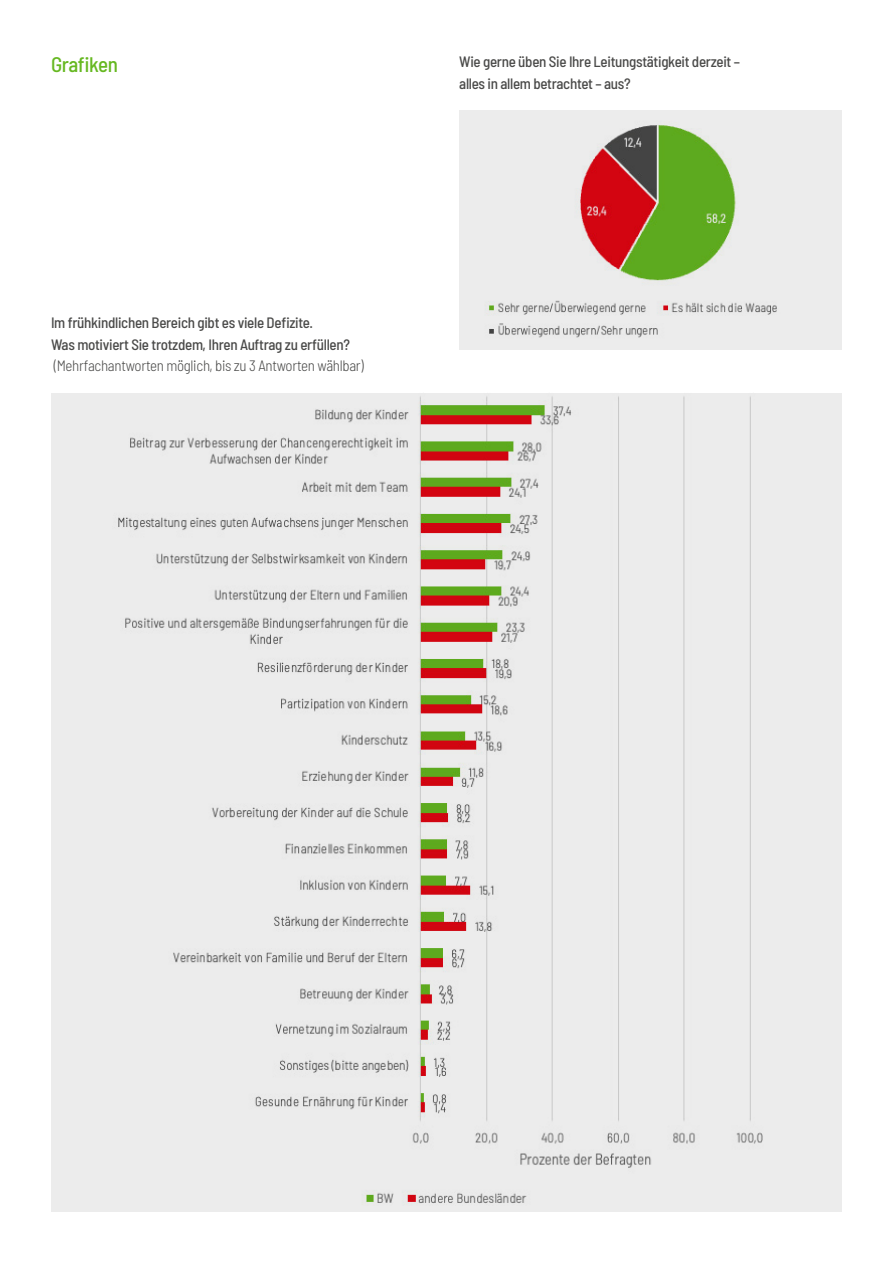
<style>
.page{position:relative;width:893px;height:1263px;background:#fff}
.page>*{position:absolute;margin:0;border:0;box-sizing:border-box;transform-origin:0 0}
.t1{font:500 semi-condensed 21px "Barlow";letter-spacing:-.02em;color:#66b821}
.t2{font:500 semi-condensed 15px/21.8px "Barlow";letter-spacing:-.02em;color:#4a4a49}
.t3{font:300 semi-condensed 15px "Barlow";letter-spacing:-.02em;color:#4a4a49}
</style>
<div class="page">
<div style="left:459px;top:110px;width:383px;height:240px;background:#ececec"></div>
<div style="left:51px;top:393px;width:791px;height:819px;background:#ececec"></div>
<img style="left:118px;top:396px;width:645px;height:808px">
<img style="left:488px;top:125px;width:289px;height:213px">
<h1 class="t1" style="left:51px;top:49px;width:69px">Grafiken</h1>
<p class="t2" style="left:51px;top:310px;width:301px">Im frühkindlichen Bereich gibt es viele Defizite.<br>Was motiviert Sie trotzdem, Ihren Auftrag zu erfüllen?</p>
<p class="t3" style="left:54px;top:355px;width:312px">(Mehrfachantworten möglich, bis zu 3 Antworten wählbar)</p>
<p class="t2" style="left:459px;top:49px;width:282px">Wie gerne üben Sie Ihre Leitungstätigkeit derzeit – alles in allem betrachtet – aus?</p>
</div>
